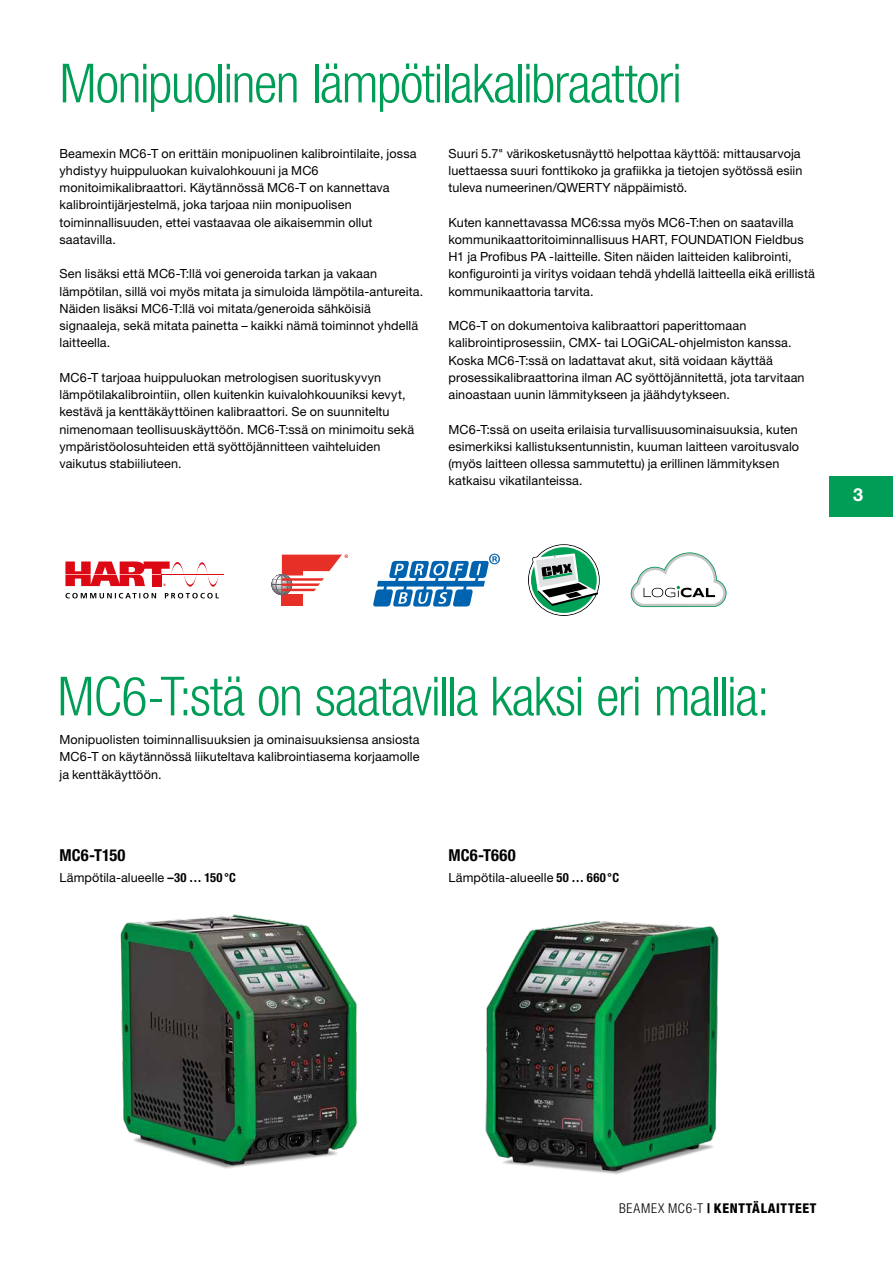
<style>
.page{position:relative;width:893px;height:1263px;background:#fff}
.page>*{position:absolute;margin:0;border:0;box-sizing:border-box;transform-origin:0 0}
.t1{font:300 condensed 54px "Helvetica Neue LT Std";letter-spacing:-.025em;color:#009d57}
.t2{font:700 18px "Helvetica Neue LT Std";color:#fff}
.t3{font:700 condensed 16.5px "Helvetica Neue LT Std";letter-spacing:.015em;color:#000}
.t4{font:800 condensed 13.5px "Helvetica Neue LT Std";letter-spacing:.045em;color:#000}
.t5{font:12.6px/17.2px "Helvetica Neue LT Std";letter-spacing:.01em;color:#000}
.s1{font-weight:700;font-stretch:condensed}
.s2{font-weight:300}
</style>
<div class="page">
<img style="left:120px;top:914px;width:190px;height:255px">
<img style="left:310px;top:921px;width:409px;height:253px">
<div style="left:282px;top:594px;width:21px;height:12px;background:#e63027"></div>
<svg style="left:272px;top:554px;width:76px;height:41px"></svg>
<svg style="left:373px;top:554px;width:127px;height:52px"></svg>
<hr style="left:161px;top:574px;width:63px;height:1px;background:#dc0814">
<svg style="left:66px;top:593px;width:90px;height:5px"></svg>
<svg style="left:165px;top:593px;width:54px;height:5px"></svg>
<svg style="left:65px;top:561px;width:154px;height:26px"></svg>
<svg style="left:530px;top:546px;width:68px;height:68px"></svg>
<div style="left:529px;top:545px;width:70px;height:70px;border:2px solid #fff;border-radius:50%"></div>
<svg style="left:532px;top:553px;width:66px;height:53px"></svg>
<svg style="left:631px;top:552px;width:95px;height:55px"></svg>
<div style="left:829px;top:476px;width:64px;height:40px;background:#009d57"></div>
<h1 class="t1" style="left:59px;top:52px;width:624px">Monipuolinen lämpötilakalibraattori</h1>
<p class="t5" style="left:59px;top:144px;width:359px">Beamexin MC6-T on erittäin monipuolinen kalibrointilaite, jossa yhdistyy huippuluokan kuivalohkouuni ja MC6 monitoimikalibraattori. Käytännössä MC6-T on kannettava kalibrointijärjestelmä, joka tarjoaa niin monipuolisen toiminnallisuuden, ettei vastaavaa ole aikaisemmin ollut saatavilla.</p>
<p class="t5" style="left:59px;top:265px;width:365px">Sen lisäksi että MC6-T:llä voi generoida tarkan ja vakaan lämpötilan, sillä voi myös mitata ja simuloida lämpötila-antureita.<br>Näiden lisäksi MC6-T:llä voi mitata/generoida sähköisiä signaaleja, sekä mitata painetta – kaikki nämä toiminnot yhdellä laitteella.</p>
<p class="t5" style="left:59px;top:368px;width:356px">MC6-T tarjoaa huippuluokan metrologisen suorituskyvyn lämpötilakalibrointiin, ollen kuitenkin kuivalohkouuniksi kevyt, kestävä ja kenttäkäyttöinen kalibraattori. Se on suunniteltu nimenomaan teollisuuskäyttöön. MC6-T:ssä on minimoitu sekä ympäristöolosuhteiden että syöttöjännitteen vaihteluiden vaikutus stabiiliuteen.</p>
<p class="t5" style="left:449px;top:144px;width:355px">Suuri 5.7" värikosketusnäyttö helpottaa käyttöä: mittausarvoja luettaessa suuri fonttikoko ja grafiikka ja tietojen syötössä esiin tuleva numeerinen/QWERTY näppäimistö.</p>
<p class="t5" style="left:449px;top:213px;width:368px">Kuten kannettavassa MC6:ssa myös MC6-T:hen on saatavilla kommunikaattoritoiminnallisuus HART, FOUNDATION Fieldbus H1 ja Profibus PA -laitteille. Siten näiden laitteiden kalibrointi, konfigurointi ja viritys voidaan tehdä yhdellä laitteella eikä erillistä kommunikaattoria tarvita.</p>
<p class="t5" style="left:449px;top:317px;width:358px">MC6-T on dokumentoiva kalibraattori paperittomaan kalibrointiprosessiin, CMX- tai LOGiCAL-ohjelmiston kanssa.<br>Koska MC6-T:ssä on ladattavat akut, sitä voidaan käyttää prosessikalibraattorina ilman AC syöttöjännitettä, jota tarvitaan ainoastaan uunin lämmitykseen ja jäähdytykseen.</p>
<p class="t5" style="left:449px;top:420px;width:352px">MC6-T:ssä on useita erilaisia turvallisuusominaisuuksia, kuten esimerkiksi kallistuksentunnistin, kuuman laitteen varoitusvalo (myös laitteen ollessa sammutettu) ja erillinen lämmityksen katkaisu vikatilanteissa.</p>
<h2 class="t2" style="left:853px;top:484px;width:12px">3</h2>
<h1 class="t1" style="left:57px;top:665px;width:714px">MC6-T:stä on saatavilla kaksi eri mallia:</h1>
<p class="t5" style="left:60px;top:731px;width:362px;text-align:justify">Monipuolisten toiminnallisuuksien ja ominaisuuksiensa ansiosta MC6-T on käytännössä liikuteltava kalibrointiasema korjaamolle ja kenttäkäyttöön.</p>
<h3 class="t3" style="left:59px;top:845px;width:68px">MC6-T150</h3>
<p class="t5" style="left:59px;top:869px;width:178px">Lämpötila-alueelle <span class="s1">–30 … 150°C</span></p>
<h3 class="t3" style="left:449px;top:845px;width:69px">MC6-T660</h3>
<p class="t5" style="left:449px;top:869px;width:172px">Lämpötila-alueelle <span class="s1">50 … 660°C</span></p>
<p class="t4" style="left:619px;top:1200px;width:199px"><span class="s2">BEAMEX MC6-T</span> | KENTTÄLAITTEET</p>
</div>
